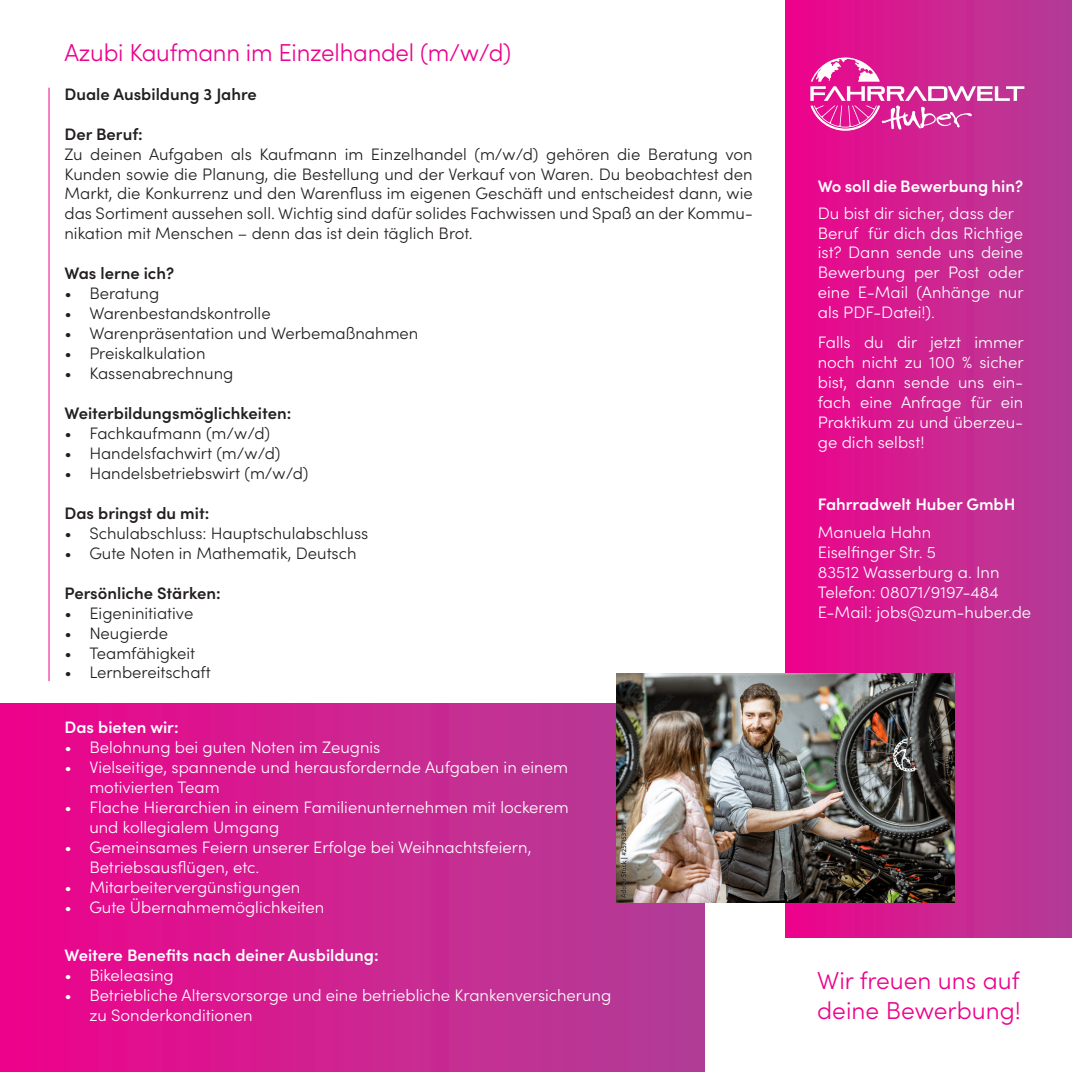
<style>
.page{position:relative;width:1072px;height:1072px;background:#fff}
.page>*{position:absolute;margin:0;border:0;box-sizing:border-box;transform-origin:0 0}
.t1{font:300 24.5px/29.4px "Sofia Pro";letter-spacing:-.01em;color:#ed028c}
.t2{font:300 16.62px/19.9px "Sofia Pro";color:#fff}
.t3{font:300 16.62px/19.9px "Sofia Pro";color:#231f20;text-align:justify}
.t4{font:600 16.62px "Sofia Pro";color:#231f20}
.t5{font:600 16.62px "Sofia Pro";color:#fff}
</style>
<div class="page">
<div style="left:785px;top:0;width:286px;height:937px;background:linear-gradient(to right,#ed028b,#b13f96)"></div>
<svg style="left:810px;top:56px;width:214px;height:75px;background:#d947a3"></svg>
<div style="left:0;top:703px;width:704px;height:368px;background:linear-gradient(to right,#ee038b,#af4196)"></div>
<hr style="left:49px;top:88px;width:1px;height:593px;background:#ed028c">
<img style="left:616px;top:673px;width:338px;height:229px">
<h1 class="t1" style="left:64px;top:36px;width:448px">Azubi Kaufmann im Einzelhandel (m/w/d)</h1>
<p class="t4" style="left:64px;top:81px;width:194px">Duale Ausbildung 3 Jahre</p>
<p class="t4" style="left:64px;top:121px;width:80px">Der Beruf:</p>
<p class="t3" style="left:64px;top:143px;width:689px">Zu deinen Aufgaben als Kaufmann im Einzelhandel (m/w/d) gehören die Beratung von Kunden sowie die Planung, die Bestellung und der Verkauf von Waren. Du beobachtest den Markt, die Konkurrenz und den Warenfluss im eigenen Geschäft und entscheidest dann, wie das Sortiment aussehen soll. Wichtig sind dafür solides Fachwissen und Spaß an der Kommu&shy;nikation mit Menschen – denn das ist dein täglich Brot.</p>
<p class="t4" style="left:64px;top:261px;width:111px">Was lerne ich?</p>
<p class="t3" style="left:64px;top:282px;width:96px">• Beratung</p>
<p class="t3" style="left:64px;top:302px;width:208px">• Warenbestandskontrolle</p>
<p class="t3" style="left:64px;top:322px;width:355px">• Warenpräsentation und Werbemaßnahmen</p>
<p class="t3" style="left:64px;top:342px;width:142px">• Preiskalkulation</p>
<p class="t3" style="left:64px;top:362px;width:170px">• Kassenabrechnung</p>
<p class="t4" style="left:64px;top:400px;width:228px">Weiterbildungsmöglichkeiten:</p>
<p class="t3" style="left:64px;top:422px;width:207px">• Fachkaufmann (m/w/d)</p>
<p class="t3" style="left:64px;top:442px;width:217px">• Handelsfachwirt (m/w/d)</p>
<p class="t3" style="left:64px;top:462px;width:245px">• Handelsbetriebswirt (m/w/d)</p>
<p class="t4" style="left:64px;top:500px;width:146px">Das bringst du mit:</p>
<p class="t3" style="left:64px;top:522px;width:305px">• Schulabschluss: Hauptschulabschluss</p>
<p class="t3" style="left:64px;top:542px;width:293px">• Gute Noten in Mathematik, Deutsch</p>
<p class="t4" style="left:64px;top:580px;width:158px">Persönliche Stärken:</p>
<p class="t3" style="left:64px;top:602px;width:130px">• Eigeninitiative</p>
<p class="t3" style="left:64px;top:622px;width:105px">• Neugierde</p>
<p class="t3" style="left:64px;top:641px;width:132px">• Teamfähigkeit</p>
<p class="t3" style="left:64px;top:661px;width:148px">• Lernbereitschaft</p>
<p class="t5" style="left:64px;top:715px;width:116px">Das bieten wir:</p>
<p class="t2" style="left:64px;top:736px;width:317px">• Belohnung bei guten Noten im Zeugnis</p>
<p class="t2" style="left:89px;top:756px;width:480px;text-indent:-25px">• Vielseitige, spannende und herausfordernde Aufgaben in einem motivierten Team</p>
<p class="t2" style="left:89px;top:796px;width:481px;text-indent:-25px">• Flache Hierarchien in einem Familienunternehmen mit lockerem und kollegialem Umgang</p>
<p class="t2" style="left:89px;top:836px;width:443px;text-indent:-25px">• Gemeinsames Feiern unserer Erfolge bei Weihnachtsfeiern,<br>Betriebsausflügen, etc.</p>
<p class="t2" style="left:64px;top:876px;width:237px">• Mitarbeitervergünstigungen</p>
<p class="t2" style="left:64px;top:896px;width:261px">• Gute Übernahmemöglichkeiten</p>
<p class="t5" style="left:64px;top:942px;width:316px">Weitere Benefits nach deiner Ausbildung:</p>
<p class="t2" style="left:64px;top:964px;width:111px">• Bikeleasing</p>
<p class="t2" style="left:89px;top:984px;width:523px;text-indent:-25px">• Betriebliche Altersvorsorge und eine betriebliche Krankenversicherung zu Sonderkonditionen</p>
<p class="t5" style="left:817px;top:174px;width:207px">Wo soll die Bewerbung hin?</p>
<p class="t2" style="left:817px;top:202px;width:207px">Du bist dir sicher, dass der<br>Beruf für dich das Richtige ist? Dann sende uns deine<br>Bewerbung per Post oder eine E-Mail (Anhänge nur als PDF-Datei!).</p>
<p class="t2" style="left:817px;top:331px;width:207px;text-align:justify">Falls du dir jetzt immer noch nicht zu 100 % sicher bist, dann sende uns ein&shy;fach eine Anfrage für ein Praktikum zu und überzeu&shy;ge dich selbst!</p>
<p class="t5" style="left:817px;top:492px;width:199px">Fahrradwelt Huber GmbH</p>
<p class="t2" style="left:817px;top:521px;width:215px">Manuela Hahn<br>Eiselfinger Str. 5<br>83512 Wasserburg a. Inn<br>Telefon: 08071/9197-484<br>E-Mail: jobs@zum-huber.de</p>
<h1 class="t1" style="left:817px;top:964px;width:205px">Wir freuen uns auf deine Bewerbung!</h1>
</div>
